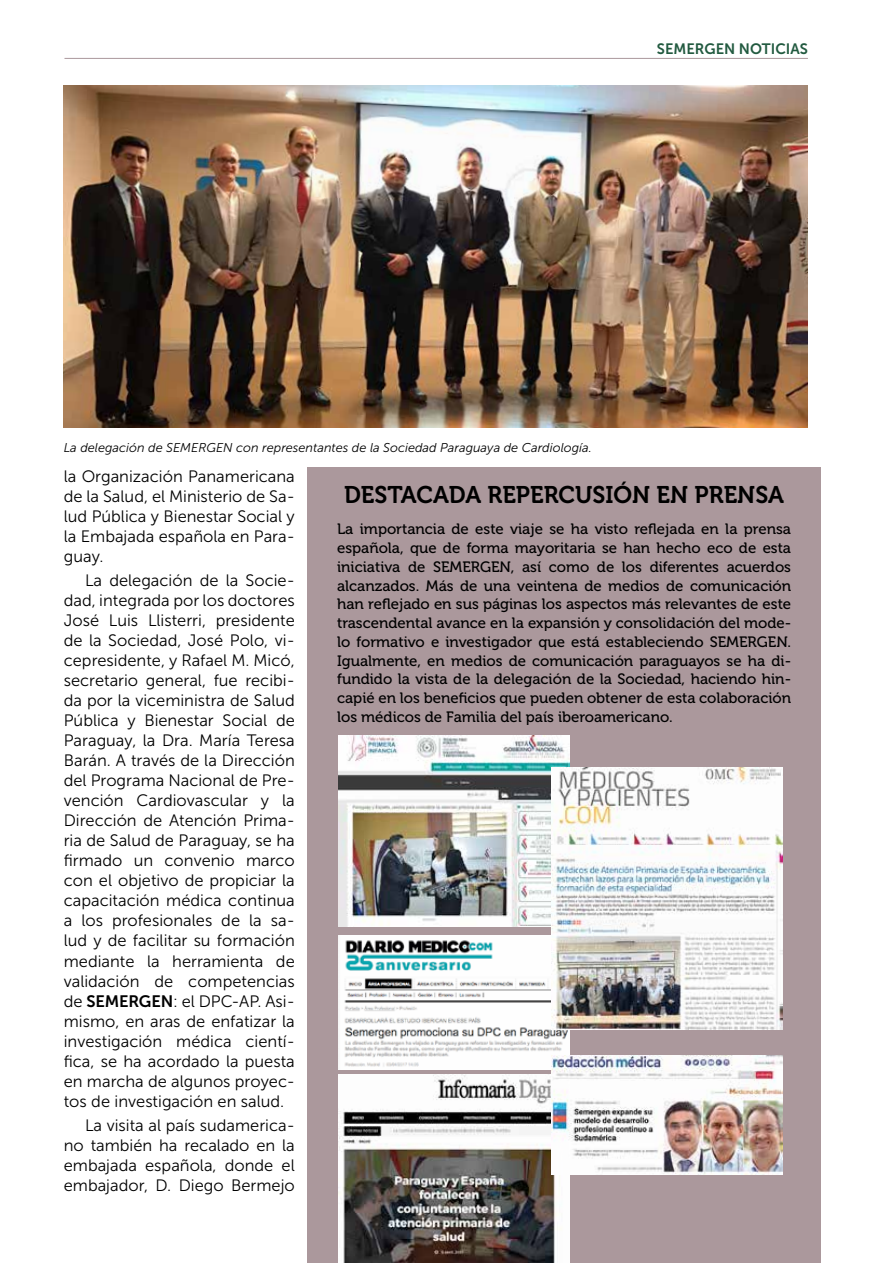
<style>
.page{position:relative;width:893px;height:1263px;background:#fff}
.page>*{position:absolute;margin:0;border:0;box-sizing:border-box;transform-origin:0 0}
.t1{font:24px "Museo 700";color:#000}
.t2{font:16.5px/20px "Museo Sans 300";color:#000;text-align:justify}
.t3{font:15px/18.8px "Museo 500";color:#000;text-align:justify}
.t4{font:15px "Museo Sans 700";color:#225a40}
.t5{font:italic 12.75px "Museo Sans 300";color:#000}
.s1{font-family:"Museo Sans 700"}
</style>
<div class="page">
<hr style="left:64px;top:58px;width:744px;height:1px;background:#ab989c">
<img style="left:64px;top:85px;width:744px;height:343px">
<div style="left:307px;top:468px;width:514px;height:795px;background:#ab989c"></div>
<img style="left:338px;top:736px;width:232px;height:190px">
<img style="left:338px;top:935px;width:232px;height:134px">
<img style="left:338px;top:1075px;width:232px;height:188px">
<img style="left:551px;top:1056px;width:232px;height:118px">
<img style="left:551px;top:768px;width:232px;height:262px">
<p class="t4" style="left:657px;top:40px;width:102px">SEMERGEN NOTICI</p>
<p class="t4" style="left:790px;top:40px;width:19px">AS</p>
<p class="t5" style="left:64px;top:441px;width:530px">La delegación de SEMERGEN con representantes de la Sociedad Paraguaya de Cardiología.</p>
<h1 class="t1" style="left:344px;top:481px;width:427px">DESTACADA REPERCUSIÓN EN PRENSA</h1>
<p class="t3" style="left:337px;top:520px;width:455px">La importancia de este viaje se ha visto reflejada en la prensa española, que de forma mayoritaria se han hecho eco de esta iniciativa de SEMERGEN, así como de los diferentes acuerdos alcanzados. Más de una veintena de medios de comunicación han reflejado en sus páginas los aspectos más relevantes de este trascendental avance en la expansión y consolidación del mode&shy;lo formativo e investigador que está estableciendo SEMERGEN.<br>Igualmente, en medios de comunicación paraguayos se ha di&shy;fundido la vista de la delegación de la Sociedad, haciendo hin&shy;capié en los beneficios que pueden obtener de esta colaboración los médicos de Familia del país iberoamericano.</p>
<p class="t2" style="left:64px;top:466px;width:233px">la Organización Panamericana de la Salud, el Ministerio de Sa&shy;lud Pública y Bienestar Social y la Embajada española en Para&shy;guay.</p>
<p class="t2" style="left:64px;top:571px;width:233px;text-indent:21px">La delegación de la Socie&shy;dad, integrada por los doctores José Luis Llisterri, presidente de la Sociedad, José Polo, vi&shy;cepresidente, y Rafael M. Micó, secretario general, fue recibi&shy;da por la viceministra de Salud Pública y Bienestar Social de Paraguay, la Dra. María Teresa Barán. A través de la Dirección del Programa Nacional de Pre&shy;vención Cardiovascular y la Dirección de Atención Prima&shy;ria de Salud de Paraguay, se ha firmado un convenio marco con el objetivo de propiciar la capacitación médica continua a los profesionales de la sa&shy;lud y de facilitar su formación mediante la herramienta de validación de competencias de <span class="s1">SEMERGEN</span>: el DPC-AP. Asi&shy;mismo, en aras de enfatizar la investigación médica cientí&shy;fica, se ha acordado la puesta en marcha de algunos proyec&shy;tos de investigación en salud.</p>
<p class="t2" style="left:64px;top:1115px;width:233px;text-indent:21px">La visita al país sudamerica&shy;no también ha recalado en la embajada española, donde el embajador, D. Diego Bermejo</p>
</div>
